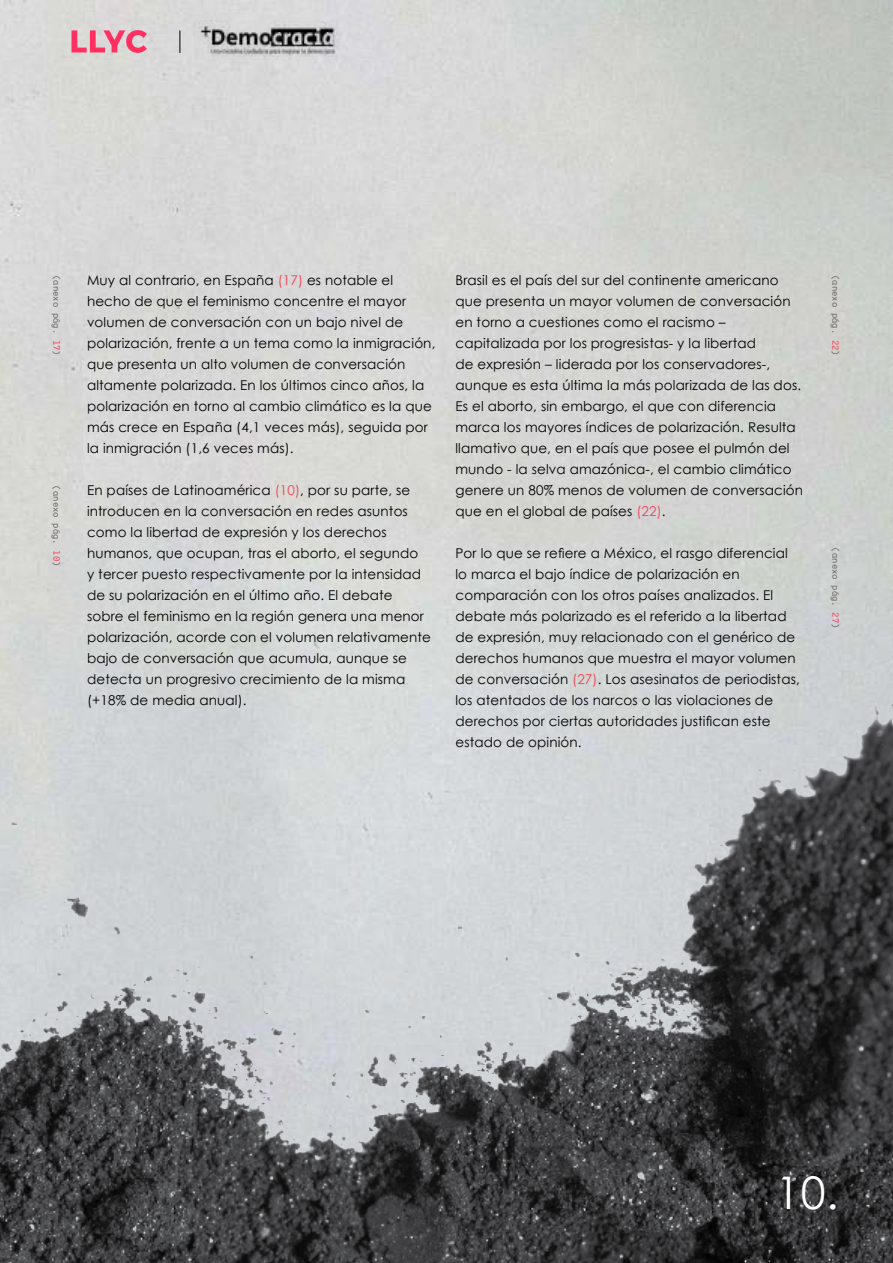
<style>
.page{position:relative;width:893px;height:1263px;background:#fff}
.page>*{position:absolute;margin:0;border:0;box-sizing:border-box;transform-origin:0 0}
.t1{font:45px "Century Gothic";color:#fff}
.t2{font:13.5px/21px "Century Gothic";letter-spacing:.01em;color:#000}
.t3{font:9px "Auger Mono";color:#6b6360}
.s1{color:#f73f54}
</style>
<div class="page">
<img style="left:0;top:0;width:893px;height:558px">
<img style="left:0;top:558px;width:893px;height:705px">
<svg style="left:180px;top:30px;width:1px;height:23px"></svg>
<svg style="left:72px;top:30px;width:75px;height:23px;background:#ea8da1"></svg>
<img style="left:195px;top:21px;width:147px;height:38px">
<p class="t3" style="left:62px;top:275px;width:82px;rotate:90deg">(anexo pág. <span class="s1">17</span>)</p>
<p class="t3" style="left:62px;top:485px;width:82px;rotate:90deg">(anexo pág. <span class="s1">10</span>)</p>
<p class="t2" style="left:87px;top:271px;width:350px">Muy al contrario, en España <span class="s1">(17)</span> es notable el hecho de que el feminismo concentre el mayor volumen de conversación con un bajo nivel de polarización, frente a un tema como la inmigración, que presenta un alto volumen de conversación altamente polarizada. En los últimos cinco años, la polarización en torno al cambio climático es la que más crece en España (4,1 veces más), seguida por la inmigración (1,6 veces más).</p>
<p class="t2" style="left:87px;top:481px;width:345px">En países de Latinoamérica <span class="s1">(10)</span>, por su parte, se introducen en la conversación en redes asuntos como la libertad de expresión y los derechos humanos, que ocupan, tras el aborto, el segundo<br>y tercer puesto respectivamente por la intensidad de su polarización en el último año. El debate sobre el feminismo en la región genera una menor polarización, acorde con el volumen relativamente bajo de conversación que acumula, aunque se detecta un progresivo crecimiento de la misma (+18% de media anual).</p>
<p class="t2" style="left:455px;top:271px;width:349px">Brasil es el país del sur del continente americano que presenta un mayor volumen de conversación en torno a cuestiones como el racismo – capitalizada por los progresistas- y la libertad<br>de expresión – liderada por los conservadores-, aunque es esta última la más polarizada de las dos.<br>Es el aborto, sin embargo, el que con diferencia marca los mayores índices de polarización. Resulta llamativo que, en el país que posee el pulmón del mundo - la selva amazónica-, el cambio climático genere un 80% menos de volumen de conversación que en el global de países <span class="s1">(22)</span>.</p>
<p class="t2" style="left:455px;top:542px;width:346px">Por lo que se refiere a México, el rasgo diferencial lo marca el bajo índice de polarización en comparación con los otros países analizados. El debate más polarizado es el referido a la libertad de expresión, muy relacionado con el genérico de derechos humanos que muestra el mayor volumen de conversación <span class="s1">(27)</span>. Los asesinatos de periodistas, los atentados de los narcos o las violaciones de derechos por ciertas autoridades justifican este estado de opinión.</p>
<p class="t3" style="left:841px;top:275px;width:82px;rotate:90deg">(anexo pág. <span class="s1">22</span>)</p>
<p class="t3" style="left:841px;top:547px;width:83px;rotate:90deg">(anexo pág. <span class="s1">27</span>)</p>
<h1 class="t1" style="left:775px;top:1174px;width:65px">10.</h1>
</div>
